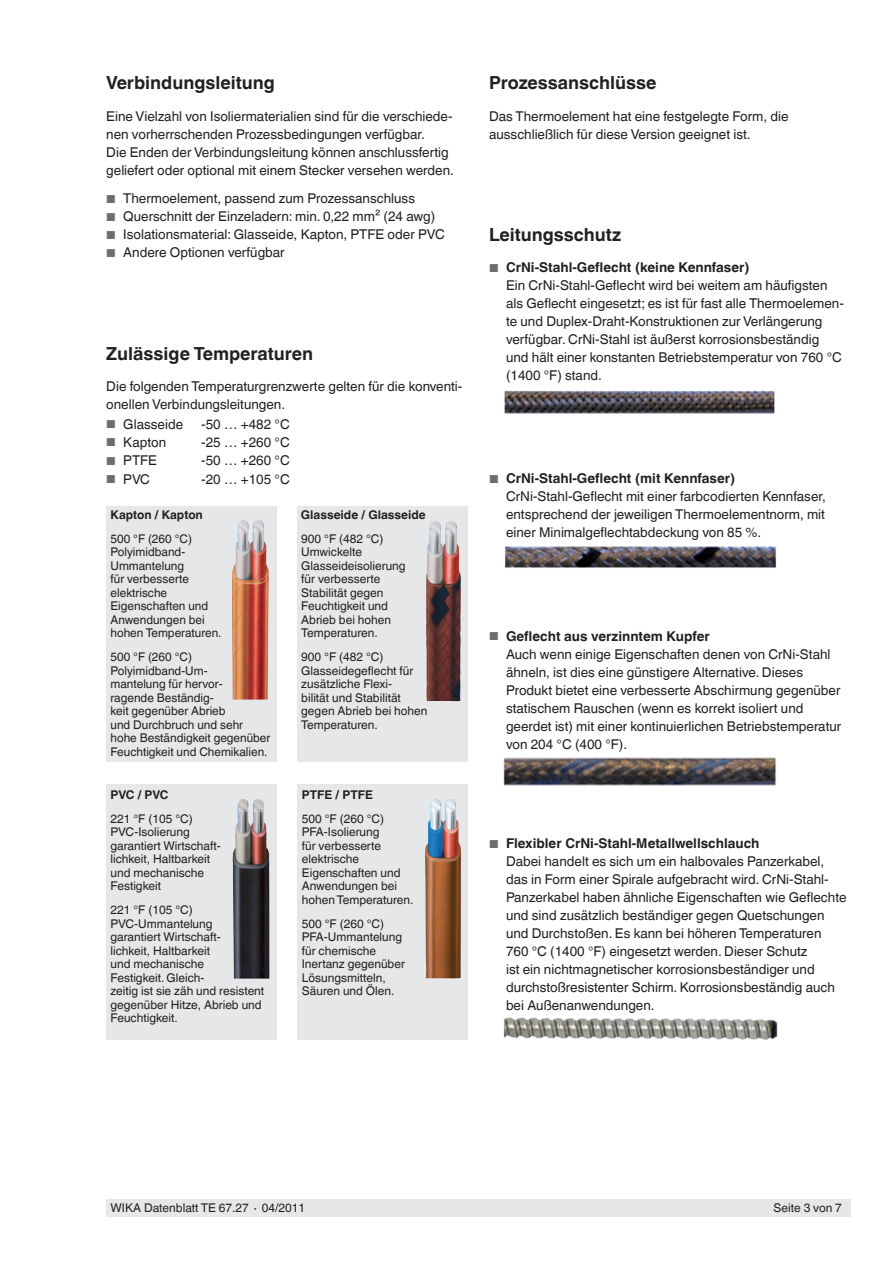
<style>
.page{position:relative;width:893px;height:1263px;background:#fff}
.page>*{position:absolute;margin:0;border:0;box-sizing:border-box;transform-origin:0 0}
.t1{font:700 18px "Helvetica World";color:#231f20}
.t2{font:13.5px/18px "Helvetica World";color:#231f20}
.t3{font:12px/13.5px "Helvetica World";color:#231f20}
.t4{font:700 12px "Helvetica World";color:#231f20}
.s1{font-size:11.55px;color:#6c6d70}
.s2{font-weight:700}
</style>
<div class="page">
<div style="left:106px;top:1199px;width:744px;height:17px;background:#e6e7e9"></div>
<img style="left:504px;top:390px;width:271px;height:24px">
<img style="left:505px;top:546px;width:272px;height:22px">
<img style="left:503px;top:1017px;width:275px;height:23px">
<img style="left:503px;top:757px;width:273px;height:29px">
<div style="left:106px;top:506px;width:170px;height:255px;background:#e6e7e9"></div>
<div style="left:106px;top:784px;width:170px;height:256px;background:#e6e7e9"></div>
<div style="left:298px;top:506px;width:170px;height:255px;background:#e6e7e9"></div>
<div style="left:298px;top:784px;width:170px;height:256px;background:#e6e7e9"></div>
<img style="left:426px;top:521px;width:35px;height:180px">
<img style="left:232px;top:520px;width:37px;height:179px">
<img style="left:232px;top:799px;width:37px;height:179px">
<img style="left:425px;top:799px;width:36px;height:180px">
<h1 class="t1" style="left:106px;top:73px;width:170px">Verbindungsleitung</h1>
<p class="t2" style="left:106px;top:107px;width:349px">Eine Vielzahl von Isoliermaterialien sind für die verschiede&shy;nen vorherrschenden Prozessbedingungen verfügbar.<br>Die Enden der Verbindungsleitung können anschlussfertig geliefert oder optional mit einem Stecker versehen werden.</p>
<p class="t2" style="left:106px;top:190px;width:310px"><span class="s1">■</span> Thermoelement, passend zum Prozessanschluss</p>
<p class="t2" style="left:106px;top:208px;width:330px"><span class="s1">■</span> Querschnitt der Einzeladern: min. 0,22 mm² (24 awg)</p>
<p class="t2" style="left:106px;top:226px;width:340px"><span class="s1">■</span> Isolationsmaterial: Glasseide, Kapton, PTFE oder PVC</p>
<p class="t2" style="left:106px;top:244px;width:180px"><span class="s1">■</span> Andere Optionen verfügbar</p>
<h1 class="t1" style="left:489px;top:73px;width:169px">Prozessanschlüsse</h1>
<p class="t2" style="left:489px;top:107px;width:301px">Das Thermoelement hat eine festgelegte Form, die ausschließlich für diese Version geeignet ist.</p>
<h1 class="t1" style="left:489px;top:224px;width:134px">Leitungsschutz</h1>
<p class="t2" style="left:506px;top:259px;width:339px;text-indent:-17px"><span class="s1">■</span> <span class="s2">CrNi-Stahl-Geflecht (keine Kennfaser)<br></span>Ein CrNi-Stahl-Geflecht wird bei weitem am häufigsten als Geflecht eingesetzt; es ist für fast alle Thermoelemen&shy;te und Duplex-Draht-Konstruktionen zur Verlängerung verfügbar. CrNi-Stahl ist äußerst korrosionsbeständig und hält einer konstanten Betriebstemperatur von 760 °C (1400 °F) stand.</p>
<h1 class="t1" style="left:106px;top:343px;width:208px">Zulässige Temperaturen</h1>
<p class="t2" style="left:106px;top:377px;width:358px">Die folgenden Temperaturgrenzwerte gelten für die konventi&shy;onellen Verbindungsleitungen.</p>
<p class="t2" style="left:106px;top:415px;width:78px"><span class="s1">■</span> Glasseide</p>
<p class="t2" style="left:201px;top:415px;width:90px">-50 … +482 °C</p>
<p class="t2" style="left:106px;top:433px;width:61px"><span class="s1">■</span> Kapton</p>
<p class="t2" style="left:201px;top:433px;width:90px">-25 … +260 °C</p>
<p class="t2" style="left:106px;top:452px;width:52px"><span class="s1">■</span> PTFE</p>
<p class="t2" style="left:201px;top:452px;width:90px">-50 … +260 °C</p>
<p class="t2" style="left:106px;top:470px;width:45px"><span class="s1">■</span> PVC</p>
<p class="t2" style="left:201px;top:470px;width:90px">-20 … +105 °C</p>
<p class="t2" style="left:506px;top:470px;width:321px;text-indent:-17px"><span class="s1">■</span> <span class="s2">CrNi-Stahl-Geflecht (mit Kennfaser)<br></span>CrNi-Stahl-Geflecht mit einer farbcodierten Kennfaser, entsprechend der jeweiligen Thermoelementnorm, mit einer Minimalgeflechtabdeckung von 85 %.</p>
<p class="t4" style="left:111px;top:508px;width:94px">Kapton / Kapton</p>
<p class="t3" style="left:111px;top:532px;width:112px">500 °F (260 °C)<br>Polyimidband-<br>Ummantelung<br>für verbesserte elektrische<br>Eigenschaften und<br>Anwendungen bei hohen Temperaturen.</p>
<p class="t3" style="left:111px;top:650px;width:161px">500 °F (260 °C)<br>Polyimidband-Um-<br>mantelung für hervor-<br>ragende Beständig-<br>keit gegenüber Abrieb<br>und Durchbruch und sehr hohe Beständigkeit gegenüber<br>Feuchtigkeit und Chemikalien.</p>
<p class="t4" style="left:301px;top:508px;width:126px">Glasseide / Glasseide</p>
<p class="t3" style="left:301px;top:532px;width:106px">900 °F (482 °C)<br>Umwickelte<br>Glasseideisolierung für verbesserte<br>Stabilität gegen<br>Feuchtigkeit und<br>Abrieb bei hohen<br>Temperaturen.</p>
<p class="t3" style="left:301px;top:650px;width:128px">900 °F (482 °C)<br>Glasseidegeflecht für zusätzliche Flexi-<br>bilität und Stabilität gegen Abrieb bei hohen<br>Temperaturen.</p>
<p class="t2" style="left:506px;top:627px;width:337px;text-indent:-17px"><span class="s1">■</span> <span class="s2">Geflecht aus verzinntem Kupfer<br></span>Auch wenn einige Eigenschaften denen von CrNi-Stahl ähneln, ist dies eine günstigere Alternative. Dieses Produkt bietet eine verbesserte Abschirmung gegenüber statischem Rauschen (wenn es korrekt isoliert und geerdet ist) mit einer kontinuierlichen Betriebstemperatur von 204 °C (400 °F).</p>
<p class="t4" style="left:111px;top:787px;width:59px">PVC / PVC</p>
<p class="t3" style="left:111px;top:812px;width:112px">221 °F (105 °C)<br>PVC-Isolierung garantiert Wirtschaft&shy;lichkeit, Haltbarkeit und mechanische<br>Festigkeit</p>
<p class="t3" style="left:111px;top:903px;width:155px">221 °F (105 °C)<br>PVC-Ummantelung garantiert Wirtschaft-<br>lichkeit, Haltbarkeit<br>und mechanische<br>Festigkeit. Gleich-<br>zeitig ist sie zäh und resistent gegenüber Hitze, Abrieb und<br>Feuchtigkeit.</p>
<p class="t4" style="left:302px;top:787px;width:73px">PTFE / PTFE</p>
<p class="t3" style="left:302px;top:812px;width:113px">500 °F (260 °C)<br>PFA-Isolierung<br>für verbesserte elektrische<br>Eigenschaften und<br>Anwendungen bei hohenTemperaturen.</p>
<p class="t3" style="left:302px;top:917px;width:105px">500 °F (260 °C)<br>PFA-Ummantelung für chemische<br>Inertanz gegenüber<br>Lösungsmitteln,<br>Säuren und Ölen.</p>
<p class="t2" style="left:506px;top:835px;width:342px;text-indent:-17px"><span class="s1">■</span> <span class="s2">Flexibler CrNi-Stahl-Metallwellschlauch<br></span>Dabei handelt es sich um ein halbovales Panzerkabel, das in Form einer Spirale aufgebracht wird. CrNi-Stahl-Panzerkabel haben ähnliche Eigenschaften wie Geflechte und sind zusätzlich beständiger gegen Quetschungen und Durchstoßen. Es kann bei höheren Temperaturen 760 °C (1400 °F) eingesetzt werden. Dieser Schutz<br>ist ein nichtmagnetischer korrosionsbeständiger und durchstoßresistenter Schirm. Korrosionsbeständig auch bei Außenanwendungen.</p>
<p class="t3" style="left:111px;top:1201px;width:196px">WIKA Datenblatt TE 67.27 ∙ 04/2011</p>
<p class="t3" style="left:773px;top:1201px;width:70px">Seite 3 von 7</p>
</div>
